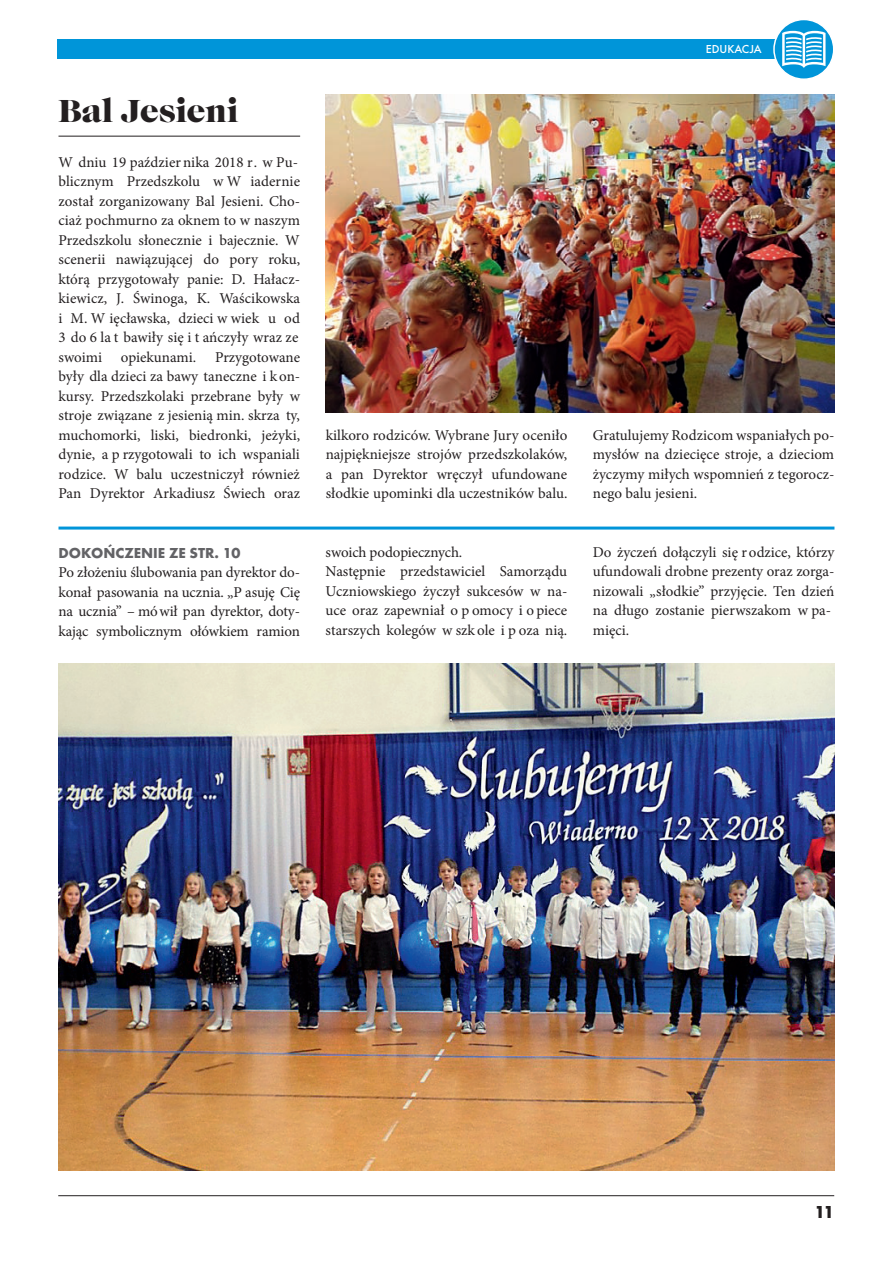
<style>
.page{position:relative;width:893px;height:1263px;background:#fff}
.page>*{position:absolute;margin:0;border:0;box-sizing:border-box;transform-origin:0 0}
.t1{font:33px "Caslon Gra DCE";color:#231f20}
.t2{font:700 18px "Futura TCE";color:#231f20}
.t3{font:15px/19.5px "Minion Pro";color:#231f20;text-align:justify}
.t4{font:700 15px "Futura TCE";color:#636366}
.t5{font:500 12px "Futura TCE";color:#fff}
</style>
<div class="page">
<hr style="left:58px;top:1195px;width:776px;height:1px;background:#231f20">
<img style="left:58px;top:663px;width:776px;height:507px">
<img style="left:326px;top:94px;width:508px;height:318px">
<div style="left:58px;top:39px;width:718px;height:19px;background:#0095d9"></div>
<svg style="left:774px;top:20px;width:60px;height:59px"></svg>
<div style="left:773px;top:19px;width:61px;height:61px;border:2px solid #fff;border-radius:50%"></div>
<svg style="left:782px;top:31px;width:43px;height:37px"></svg>
<svg style="left:58px;top:526px;width:776px;height:4px;background:#3fafe2"></svg>
<hr style="left:58px;top:136px;width:242px;height:1px;background:#231f20">
<h1 class="t1" style="left:58px;top:91px;width:181px">Bal Jesieni</h1>
<p class="t3" style="left:58px;top:152px;width:243px;text-align:left">W dniu 19 paździer nika 2018 r. w Pu&shy;blicznym Przedszkolu w W iadernie został zorganizowany Bal Jesieni. Cho&shy;ciaż pochmurno za oknem to w naszym Przedszkolu słonecznie i bajecznie. W scenerii nawiązującej do pory roku, którą przygotowały panie: D. Hałacz&shy;kiewicz, J. Świnoga, K. Waścikowska i M. W ięcławska, dzieci w wiek u od 3 do 6 la t bawiły się i t ańczyły wraz ze swoimi opiekunami. Przygotowane były dla dzieci za bawy taneczne i k on&shy;kursy. Przedszkolaki przebrane były w stroje związane z jesienią min. skrza ty, muchomorki, liski, biedronki, jeżyki, dynie, a p rzygotowali to ich wspaniali rodzice. W balu uczestniczył również Pan Dyrektor Arkadiusz Świech oraz</p>
<p class="t4" style="left:58px;top:544px;width:183px">DOKOŃCZENIE ZE STR. 10</p>
<p class="t3" style="left:58px;top:563px;width:243px">Po złożeniu ślubowania pan dyrektor do&shy;konał pasowania na ucznia. „P asuję Cię na ucznia” – mówił pan dyrektor, doty&shy;kając symbolicznym ołówkiem ramion</p>
<p class="t5" style="left:706px;top:42px;width:57px">EDUKACJA</p>
<p class="t3" style="left:326px;top:425px;width:243px">kilkoro rodziców. Wybrane Jury oceniło najpiękniejsze strojów przedszkolaków, a pan Dyrektor wręczył ufundowane słodkie upominki dla uczestników balu.</p>
<p class="t3" style="left:593px;top:425px;width:243px">Gratulujemy Rodzicom wspaniałych po&shy;mysłów na dziecięce stroje, a dzieciom życzymy miłych wspomnień z tegorocz&shy;nego balu jesieni.</p>
<p class="t3" style="left:326px;top:542px;width:243px;text-align:left">swoich podopiecznych.<br>Następnie przedstawiciel Samorządu Uczniowskiego życzył sukcesów w na&shy;uce oraz zapewniał o p omocy i o piece starszych kolegów w szk ole i p oza nią.</p>
<p class="t3" style="left:593px;top:542px;width:243px;text-align:left">Do życzeń dołączyli się r odzice, którzy ufundowali drobne prezenty oraz zorga&shy;nizowali „słodkie” przyjęcie. Ten dzień na długo zostanie pierwszakom w pa&shy;mięci.</p>
<p class="t2" style="left:814px;top:1201px;width:21px">11</p>
</div>
